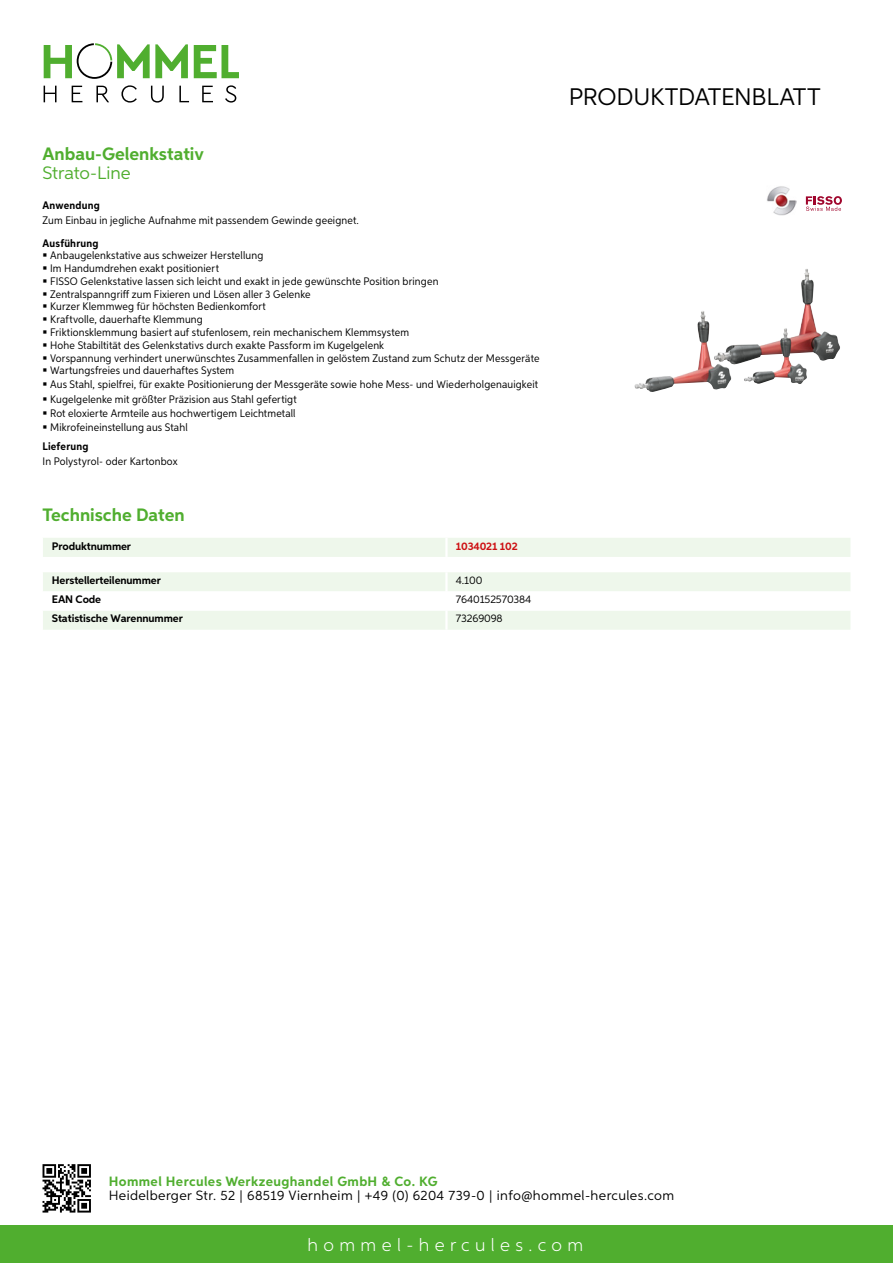
<style>
.page{position:relative;width:893px;height:1263px;background:#fff}
.page>*{position:absolute;margin:0;border:0;box-sizing:border-box;transform-origin:0 0}
.t1{font:24px "Aspira";letter-spacing:-.01em;color:#000}
.t2{font:700 18px "Aspira";color:#50ae2f}
.t3{font:300 18px "Aspira";letter-spacing:.3em;color:#fff}
.t4{font:18px "Aspira";color:#50ae2f}
.t5{font:13.5px "Aspira";letter-spacing:.03em;color:#000}
.t6{font:700 13.5px "Aspira";letter-spacing:.03em;color:#50ae2f}
.t7{font:10.95px/12.8px "Aspira Nar";letter-spacing:.015em;color:#000}
.t8{font:700 10.95px "Aspira";letter-spacing:-.01em;color:#000}
.t9{font:700 10.95px "Aspira Nar";letter-spacing:.02em;color:#000}
.t10{font:10.95px "Aspira";letter-spacing:-.01em;color:#000}
.t11{font:700 10.95px "Aspira";letter-spacing:-.01em;color:#cd1013}
</style>
<div class="page">
<div style="left:0;top:1226px;width:893px;height:37px;background:#50ae2f"></div>
<svg style="left:43px;top:1164px;width:48px;height:48px"></svg>
<svg style="left:194px;top:45px;width:45px;height:33px"></svg>
<svg style="left:44px;top:43px;width:144px;height:36px"></svg>
<svg style="left:44px;top:86px;width:13px;height:16px"></svg>
<svg style="left:72px;top:86px;width:10px;height:16px"></svg>
<svg style="left:96px;top:86px;width:13px;height:16px"></svg>
<svg style="left:121px;top:85px;width:16px;height:18px"></svg>
<svg style="left:151px;top:86px;width:13px;height:17px"></svg>
<svg style="left:179px;top:86px;width:10px;height:16px"></svg>
<svg style="left:202px;top:86px;width:11px;height:16px"></svg>
<svg style="left:225px;top:85px;width:11px;height:18px"></svg>
<div style="left:43px;top:538px;width:807px;height:19px;background:#eef7eb"></div>
<hr style="left:445px;top:538px;width:3px;height:19px;background:#fff">
<svg style="left:43px;top:572px;width:807px;height:58px"></svg>
<hr style="left:445px;top:610px;width:3px;height:20px;background:#fff">
<img style="left:714px;top:269px;width:93px;height:112px">
<img style="left:767px;top:186px;width:29px;height:29px">
<svg style="left:806px;top:196px;width:36px;height:15px"></svg>
<h2 class="t2" style="left:43px;top:142px;width:163px">Anbau-Gelenkstativ</h2>
<h2 class="t4" style="left:43px;top:162px;width:90px">Strato-Line</h2>
<p class="t9" style="left:43px;top:199px;width:59px">Anwendung</p>
<p class="t7" style="left:43px;top:214px;width:318px">Zum Einbau in jegliche Aufnahme mit passendem Gewinde geeignet.</p>
<p class="t9" style="left:43px;top:236px;width:58px">Ausführung</p>
<p class="t7" style="left:50px;top:249px;width:491px">Anbaugelenkstative aus schweizer Herstellung<br>Im Handumdrehen exakt positioniert<br>FISSO Gelenkstative lassen sich leicht und exakt in jede gewünschte Position bringen<br>Zentralspanngriff zum Fixieren und Lösen aller 3 Gelenke<br>Kurzer Klemmweg für höchsten Bedienkomfort<br>Kraftvolle, dauerhafte Klemmung<br>Friktionsklemmung basiert auf stufenlosem, rein mechanischem Klemmsystem<br>Hohe Stabiltität des Gelenkstativs durch exakte Passform im Kugelgelenk<br>Vorspannung verhindert unerwünschtes Zusammenfallen in gelöstem Zustand zum Schutz der Messgeräte Wartungsfreies und dauerhaftes System</p>
<p class="t7" style="left:50px;top:377px;width:489px;line-height:14.1px">Aus Stahl, spielfrei, für exakte Positionierung der Messgeräte sowie hohe Mess- und Wiederholgenauigkeit Kugelgelenke mit größter Präzision aus Stahl gefertigt<br>Rot eloxierte Armteile aus hochwertigem Leichtmetall<br>Mikrofeineinstellung aus Stahl</p>
<p class="t9" style="left:43px;top:439px;width:47px">Lieferung</p>
<p class="t7" style="left:43px;top:455px;width:137px">In Polystyrol- oder Kartonbox</p>
<h2 class="t2" style="left:43px;top:504px;width:144px">Technische Daten</h2>
<p class="t8" style="left:52px;top:539px;width:81px">Produktnummer</p>
<p class="t11" style="left:456px;top:539px;width:63px">1034021 102</p>
<p class="t8" style="left:52px;top:574px;width:111px">Herstellerteilenummer</p>
<p class="t10" style="left:456px;top:574px;width:28px">4.100</p>
<p class="t8" style="left:52px;top:593px;width:51px">EAN Code</p>
<p class="t10" style="left:456px;top:593px;width:77px">7640152570384</p>
<p class="t8" style="left:52px;top:612px;width:132px">Statistische Warennummer</p>
<p class="t10" style="left:456px;top:612px;width:48px">73269098</p>
<h1 class="t1" style="left:569px;top:82px;width:253px">Produktdatenblatt</h1>
<p class="t6" style="left:109px;top:1172px;width:330px">Hommel Hercules Werkzeughandel GmbH &amp; Co. KG</p>
<p class="t5" style="left:109px;top:1187px;width:567px">Heidelberger Str. 52 | 68519 Viernheim | +49 (0) 6204 739-0 | info@hommel-hercules.com</p>
<h2 class="t3" style="left:307px;top:1234px;width:277px">hommel-hercules.com</h2>
</div>
